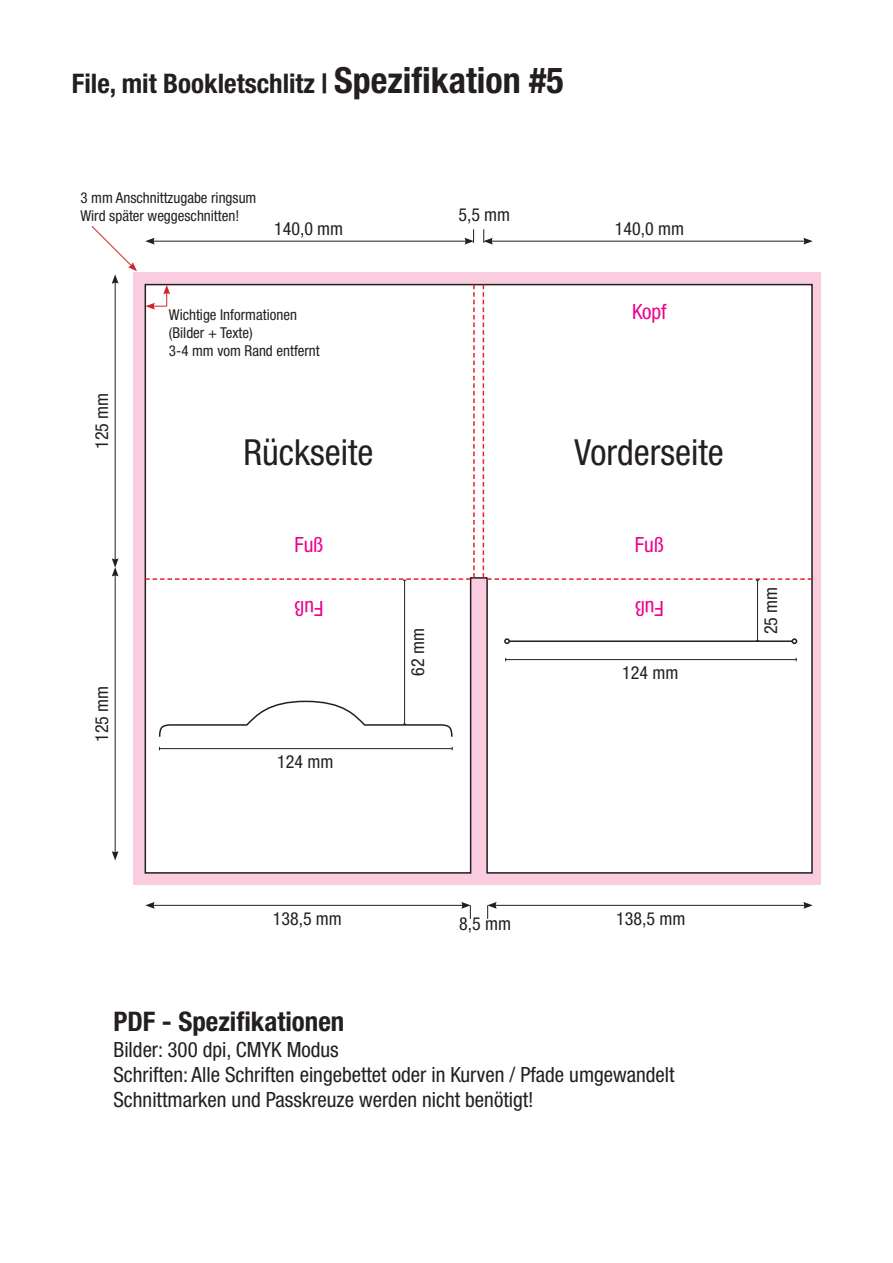
<style>
.page{position:relative;width:893px;height:1263px;background:#fff}
.page>*{position:absolute;margin:0;border:0;box-sizing:border-box;transform-origin:0 0}
.t1{font:condensed 36px "Helvetica Neue";color:#231f20}
.t2{font:700 condensed 27px "Helvetica Neue";color:#231f20}
.t3{font:condensed 21px "Helvetica Neue";color:#231f20}
.t4{font:condensed 21px "Helvetica Neue";color:#ed028c}
.t5{font:condensed 18px "Helvetica Neue";color:#231f20}
.t6{font:condensed 15px "Helvetica Neue";color:#231f20}
.s1{font-size:36px}
</style>
<div class="page">
<div style="left:134px;top:273px;width:687px;height:612px;background:#f9ccdf"></div>
<div style="left:144px;top:283px;width:669px;height:591px;background:#fff"></div>
<hr style="left:152px;top:905px;width:312px;height:1px;background:#231f20">
<svg style="left:145px;top:902px;width:10px;height:7px"></svg>
<hr style="left:160px;top:748px;width:292px;height:1px;background:#231f20">
<hr style="left:152px;top:241px;width:315px;height:1px;background:#231f20">
<svg style="left:145px;top:238px;width:10px;height:7px"></svg>
<hr style="left:494px;top:905px;width:312px;height:1px;background:#231f20">
<svg style="left:803px;top:902px;width:10px;height:7px"></svg>
<hr style="left:490px;top:241px;width:316px;height:1px;background:#231f20">
<svg style="left:803px;top:238px;width:10px;height:7px"></svg>
<hr style="left:115px;top:281px;width:1px;height:280px;background:#231f20">
<hr style="left:115px;top:574px;width:1px;height:279px;background:#231f20">
<svg style="left:112px;top:851px;width:7px;height:9px"></svg>
<svg style="left:112px;top:558px;width:7px;height:19px"></svg>
<svg style="left:91px;top:226px;width:46px;height:58px"></svg>
<svg style="left:487px;top:902px;width:10px;height:17px"></svg>
<svg style="left:483px;top:229px;width:10px;height:16px"></svg>
<svg style="left:461px;top:902px;width:10px;height:17px"></svg>
<svg style="left:464px;top:229px;width:10px;height:16px"></svg>
<hr style="left:404px;top:580px;width:1px;height:144px;background:#231f20">
<div style="left:145px;top:285px;width:330px;height:296px;background:#fff"></div>
<svg style="left:158px;top:700px;width:295px;height:38px"></svg>
<hr style="left:506px;top:659px;width:290px;height:1px;background:#231f20">
<hr style="left:757px;top:580px;width:1px;height:61px;background:#231f20">
<div style="left:483px;top:285px;width:329px;height:296px;background:#fff"></div>
<hr style="left:509px;top:640px;width:283px;height:2px;background:#231f20">
<svg style="left:504px;top:638px;width:6px;height:6px"></svg>
<svg style="left:791px;top:638px;width:6px;height:6px"></svg>
<p class="t2" style="left:72px;top:67px;width:493px">File, mit Bookletschlitz | <span class="s1">Spezifikation #5</span></p>
<p class="t6" style="left:80px;top:189px;width:178px">3 mm Anschnittzugabe ringsum</p>
<p class="t6" style="left:80px;top:207px;width:160px">Wird später weggeschnitten!</p>
<p class="t5" style="left:274px;top:218px;width:71px">140,0 mm</p>
<p class="t5" style="left:91px;top:449px;width:58px;rotate:-90deg">125 mm</p>
<p class="t6" style="left:169px;top:306px;width:130px">Wichtige Informationen</p>
<p class="t6" style="left:169px;top:324px;width:85px">(Bilder + Texte)</p>
<p class="t6" style="left:169px;top:342px;width:152px">3-4 mm vom Rand entfernt</p>
<p class="t1" style="left:244px;top:432px;width:131px">Rückseite</p>
<p class="t5" style="left:458px;top:204px;width:53px">5,5 mm</p>
<p class="t5" style="left:615px;top:218px;width:71px">140,0 mm</p>
<p class="t4" style="left:632px;top:300px;width:36px">Kopf</p>
<p class="t1" style="left:575px;top:432px;width:151px">Vorderseite</p>
<p class="t4" style="left:295px;top:532px;width:30px">Fuß</p>
<p class="t4" style="left:635px;top:532px;width:30px">Fuß</p>
<p class="t5" style="left:91px;top:742px;width:58px;rotate:-90deg">125 mm</p>
<p class="t4" style="left:323px;top:620px;width:30px;rotate:-180deg">Fuß</p>
<p class="t5" style="left:277px;top:751px;width:58px">124 mm</p>
<p class="t5" style="left:407px;top:676px;width:49px;rotate:-90deg">62 mm</p>
<p class="t4" style="left:664px;top:620px;width:30px;rotate:-180deg">Fuß</p>
<p class="t5" style="left:622px;top:662px;width:58px">124 mm</p>
<p class="t5" style="left:760px;top:634px;width:49px;rotate:-90deg">25 mm</p>
<p class="t5" style="left:273px;top:908px;width:71px">138,5 mm</p>
<p class="t5" style="left:459px;top:913px;width:53px">8,5 mm</p>
<p class="t5" style="left:616px;top:908px;width:71px">138,5 mm</p>
<p class="t2" style="left:113px;top:1005px;width:232px">PDF - Spezifikationen</p>
<p class="t3" style="left:113px;top:1037px;width:227px">Bilder: 300 dpi, CMYK Modus</p>
<p class="t3" style="left:113px;top:1062px;width:563px">Schriften: Alle Schriften eingebettet oder in Kurven / Pfade umgewandelt</p>
<p class="t3" style="left:113px;top:1087px;width:422px">Schnittmarken und Passkreuze werden nicht benötigt!</p>
</div>
